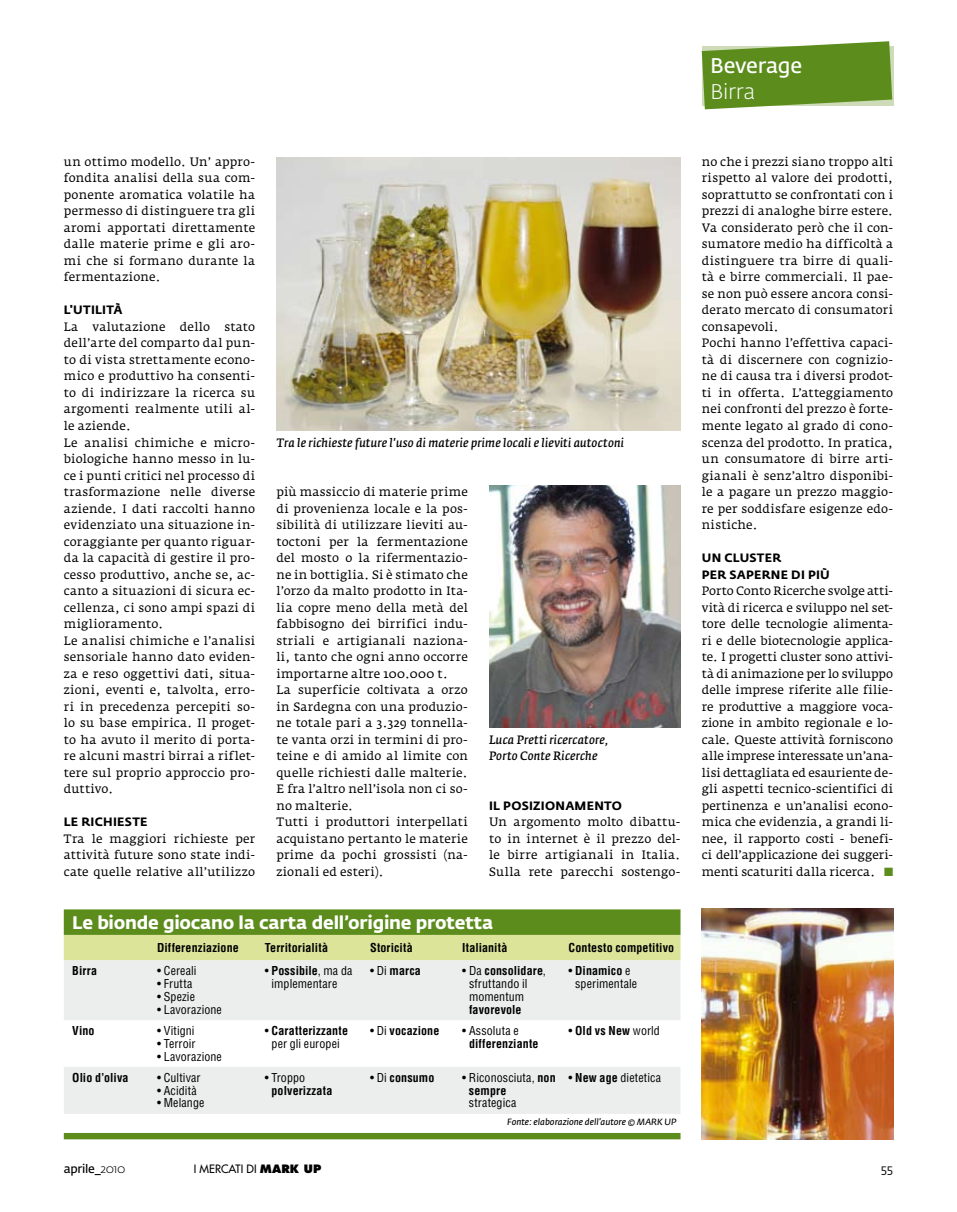
<style>
.page{position:relative;width:957px;height:1212px;background:#fff}
.page>*{position:absolute;margin:0;border:0;box-sizing:border-box;transform-origin:0 0}
.t1{font:600 21px "Fedra Sans Std";letter-spacing:-.015em;color:#fff}
.t2{font:300 21px "Fedra Sans Std";letter-spacing:-.015em;color:#fff}
.t3{font:700 18px "Fedra Sans Std";letter-spacing:-.015em;color:#fff}
.t4{font:12px/16.5px "Fedra Serif A Std";letter-spacing:.02em;color:#000;text-align:justify}
.t5{font:condensed 12px/12.8px "Helvetica LT Std";letter-spacing:.01em;color:#000}
.t6{font:700 condensed 12px/12.8px "Helvetica LT Std";letter-spacing:.01em;color:#000;text-align:center}
.t7{font:italic 600 12px/16.5px "Fedra Serif A Std";letter-spacing:.015em;color:#000}
.t8{font:700 12px/16.5px "Fedra Sans Std";letter-spacing:.02em;color:#000}
.t9{font:600 12px "Fedra Sans Std";letter-spacing:-.03em;color:#000}
.t10{font:12px "Fedra Sans Std";color:#000}
.t11{font:500 11.25px "Futura Std";color:#000}
.t12{font:italic 600 9px "Fedra Sans Std";letter-spacing:.005em;color:#000}
.s1{font-weight:700}
.s2{font-weight:400}
.s3{color:#5c8d1c}
.s4{font-weight:300}
.s5{font-weight:800}
</style>
<div class="page">
<svg style="left:702px;top:41px;width:190px;height:68px;background:#719c3a"></svg>
<img style="left:276px;top:157px;width:404px;height:273px">
<img style="left:489px;top:485px;width:191px;height:242px">
<svg style="left:64px;top:909px;width:616px;height:230px;fill:#5c8d1c"></svg>
<div style="left:64px;top:935px;width:616px;height:25px;background:#dbe499"></div>
<svg style="left:64px;top:960px;width:616px;height:154px;fill:#eceded"></svg>
<img style="left:702px;top:908px;width:191px;height:231px">
<h1 class="t1" style="left:710px;top:53px;width:93px">Beverage</h1>
<h1 class="t2" style="left:710px;top:79px;width:47px">Birra</h1>
<p class="t4" style="left:64px;top:154px;width:193px">un ottimo modello. Un’ appro&shy;fondita analisi della sua com&shy;ponente aromatica volatile ha permesso di distinguere tra gli aromi apportati direttamente dalle materie prime e gli aro&shy;mi che si formano durante la fermentazione.</p>
<p class="t8" style="left:64px;top:302px;width:60px">L'UTILITÀ</p>
<p class="t4" style="left:64px;top:319px;width:193px;text-align:left">La valutazione dello stato dell’arte del comparto dal pun&shy;to di vista strettamente econo&shy;mico e produttivo ha consenti&shy;to di indirizzare la ricerca su argomenti realmente utili al&shy;le aziende.<br>Le analisi chimiche e micro&shy;biologiche hanno messo in lu&shy;ce i punti critici nel processo di trasformazione nelle diverse aziende. I dati raccolti hanno evidenziato una situazione in&shy;coraggiante per quanto riguar&shy;da la capacità di gestire il pro&shy;cesso produttivo, anche se, ac&shy;canto a situazioni di sicura ec&shy;cellenza, ci sono ampi spazi di miglioramento.<br>Le analisi chimiche e l’analisi sensoriale hanno dato eviden&shy;za e reso oggettivi dati, situa&shy;zioni, eventi e, talvolta, erro&shy;ri in precedenza percepiti so&shy;lo su base empirica. Il proget&shy;to ha avuto il merito di porta&shy;re alcuni mastri birrai a riflet&shy;tere sul proprio approccio pro&shy;duttivo.</p>
<p class="t8" style="left:64px;top:813px;width:85px">LE RICHIESTE</p>
<p class="t4" style="left:64px;top:830px;width:193px">Tra le maggiori richieste per attività future sono state indi&shy;cate quelle relative all’utilizzo</p>
<p class="t7" style="left:276px;top:434px;width:349px">Tra le richieste future l'uso di materie prime locali e lieviti autoctoni</p>
<p class="t4" style="left:276px;top:484px;width:193px;text-align:left">più massiccio di materie prime di provenienza locale e la pos&shy;sibilità di utilizzare lieviti au&shy;toctoni per la fermentazione del mosto o la rifermentazio&shy;ne in bottiglia. Si è stimato che l’orzo da malto prodotto in Ita&shy;lia copre meno della metà del fabbisogno dei birrifici indu&shy;striali e artigianali naziona&shy;li, tanto che ogni anno occorre importarne altre 100.000 t.<br>La superficie coltivata a orzo in Sardegna con una produzio&shy;ne totale pari a 3.329 tonnella&shy;te vanta orzi in termini di pro&shy;teine e di amido al limite con quelle richiesti dalle malterie.<br>E fra l’altro nell’isola non ci so&shy;no malterie.<br>Tutti i produttori interpellati acquistano pertanto le materie prime da pochi grossisti (na&shy;zionali ed esteri).</p>
<p class="t7" style="left:489px;top:731px;width:121px">Luca Pretti ricercatore,<br>Porto Conte Ricerche</p>
<p class="t8" style="left:489px;top:797px;width:134px">IL POSIZIONAMENTO</p>
<p class="t4" style="left:489px;top:814px;width:193px">Un argomento molto dibattu&shy;to in internet è il prezzo del&shy;le birre artigianali in Italia.<br>Sulla rete parecchi sostengo-</p>
<h2 class="t3" style="left:72px;top:911px;width:422px">LE BIONDE GIOCANO LA CARTA DELL’ORIGINE PROTETTA</h2>
<p class="t6" style="left:157px;top:941px;width:83px">Differenziazione</p>
<p class="t6" style="left:265px;top:941px;width:65px">Territorialità</p>
<p class="t6" style="left:370px;top:941px;width:44px">Storicità</p>
<p class="t6" style="left:462px;top:941px;width:47px">Italianità</p>
<p class="t6" style="left:568px;top:941px;width:107px">Contesto competitivo</p>
<p class="t6" style="left:72px;top:964px;width:26px">Birra</p>
<p class="t5" style="left:157px;top:964px;width:41px">• Cereali</p>
<p class="t5" style="left:157px;top:977px;width:37px">• Frutta</p>
<p class="t5" style="left:157px;top:990px;width:40px">• Spezie</p>
<p class="t5" style="left:157px;top:1003px;width:66px">• Lavorazione</p>
<p class="t5" style="left:271px;top:964px;width:82px;text-indent:-7px">• <span class="s1">Possibile</span>, ma da implementare</p>
<p class="t6" style="left:370px;top:964px;width:52px"><span class="s2">• Di</span> marca</p>
<p class="t5" style="left:469px;top:964px;width:78px;text-indent:-7px">• Da <span class="s1">consolidare</span>, sfruttando il momentum</p>
<p class="t6" style="left:469px;top:1003px;width:54px">favorevole</p>
<p class="t5" style="left:568px;top:964px;width:70px;text-align:center">• <span class="s1">Dinamico</span> e sperimentale</p>
<p class="t6" style="left:72px;top:1024px;width:24px">Vino</p>
<p class="t5" style="left:157px;top:1024px;width:39px">• Vitigni</p>
<p class="t5" style="left:157px;top:1037px;width:40px">• Terroir</p>
<p class="t5" style="left:157px;top:1050px;width:66px">• Lavorazione</p>
<p class="t6" style="left:72px;top:1071px;width:58px">Olio d’oliva</p>
<p class="t5" style="left:157px;top:1071px;width:45px">• Cultivar</p>
<p class="t5" style="left:157px;top:1084px;width:41px">• Acidità</p>
<p class="t5" style="left:157px;top:1096px;width:49px">• Melange</p>
<p class="t6" style="left:265px;top:1024px;width:85px"><span class="s2">•</span> Caratterizzante <span class="s2">per gli europei</span></p>
<p class="t6" style="left:370px;top:1024px;width:71px"><span class="s2">• Di</span> vocazione</p>
<p class="t5" style="left:462px;top:1024px;width:58px">• Assoluta e</p>
<p class="t6" style="left:469px;top:1037px;width:71px">differenziante</p>
<p class="t6" style="left:568px;top:1024px;width:93px"><span class="s2">•</span> Old vs New <span class="s2">world</span></p>
<p class="t5" style="left:265px;top:1071px;width:42px">• Troppo</p>
<p class="t6" style="left:271px;top:1084px;width:62px">polverizzata</p>
<p class="t5" style="left:568px;top:1071px;width:94px">• <span class="s1">New age</span> dietetica</p>
<p class="t12" style="left:507px;top:1116px;width:171px">Fonte: elaborazione dell’autore © MARK UP</p>
<p class="t6" style="left:370px;top:1071px;width:66px"><span class="s2">• Di</span> consumo</p>
<p class="t5" style="left:469px;top:1071px;width:88px;text-indent:-7px">• Riconosciuta, <span class="s1">non sempre</span></p>
<p class="t5" style="left:469px;top:1096px;width:49px">strategica</p>
<p class="t4" style="left:702px;top:154px;width:193px;text-align:left">no che i prezzi siano troppo alti rispetto al valore dei prodotti, soprattutto se confrontati con i prezzi di analoghe birre estere.<br>Va considerato però che il con&shy;sumatore medio ha difficoltà a distinguere tra birre di quali&shy;tà e birre commerciali. Il pae&shy;se non può essere ancora consi&shy;derato mercato di consumatori consapevoli.<br>Pochi hanno l’effettiva capaci&shy;tà di discernere con cognizio&shy;ne di causa tra i diversi prodot&shy;ti in offerta. L’atteggiamento nei confronti del prezzo è forte&shy;mente legato al grado di cono&shy;scenza del prodotto. In pratica, un consumatore di birre arti&shy;gianali è senz’altro disponibi&shy;le a pagare un prezzo maggio&shy;re per soddisfare esigenze edo&shy;nistiche.</p>
<p class="t8" style="left:702px;top:549px;width:129px">UN CLUSTER<br>PER SAPERNE DI PI Ù</p>
<p class="t4" style="left:702px;top:583px;width:193px">Porto Conto Ricerche svolge atti&shy;vità di ricerca e sviluppo nel set&shy;tore delle tecnologie alimenta&shy;ri e delle biotecnologie applica&shy;te. I progetti cluster sono attivi&shy;tà di animazione per lo sviluppo delle imprese riferite alle filie&shy;re produttive a maggiore voca&shy;zione in ambito regionale e lo&shy;cale. Queste attività forniscono alle imprese interessate un’ana&shy;lisi dettagliata ed esauriente de&shy;gli aspetti tecnico-scientifici di pertinenza e un’analisi econo&shy;mica che evidenzia, a grandi li&shy;nee, il rapporto costi - benefi&shy;ci dell’applicazione dei suggeri&shy;menti scaturiti dalla ricerca. <span class="s3">■</span></p>
<p class="t9" style="left:64px;top:1161px;width:63px">aprile_<span class="s4">2010</span></p>
<p class="t11" style="left:194px;top:1162px;width:129px">I MERCATI DI <span class="s5">MARK UP</span></p>
<p class="t10" style="left:880px;top:1161px;width:14px">55</p>
</div>
